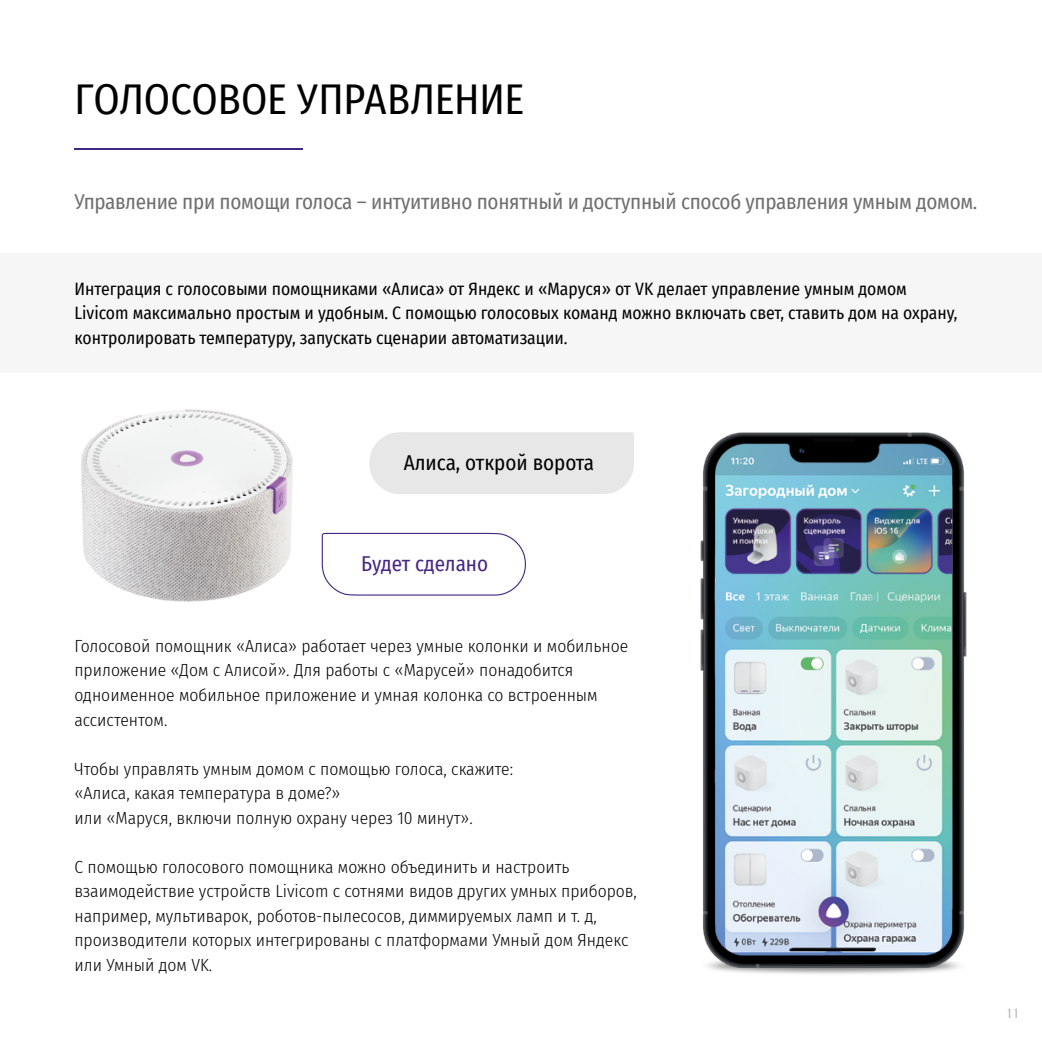
<style>
.page{position:relative;width:1042px;height:1042px;background:#fff}
.page>*{position:absolute;margin:0;border:0;box-sizing:border-box;transform-origin:0 0}
.t1{font:42px "Fira Sans Condensed";letter-spacing:-.005em;color:#000}
.t2{font:21px "Fira Sans Condensed";letter-spacing:-.015em;color:#706f6f}
.t3{font:21px "Fira Sans Condensed";color:#000}
.t4{font:21px "Fira Sans Condensed";color:#462683}
.t5{font:300 17.5px/24.5px "Fira Sans Condensed";color:#000}
.t6{font:17.5px/24.5px "Fira Sans Condensed";color:#000}
.t7{font:14px "Barnaul Grotesk";color:#b3b2b2}
</style>
<div class="page">
<div style="left:0;top:254px;width:1042px;height:119px;background:#f6f6f6"></div>
<hr style="left:74px;top:148px;width:229px;height:2px;background:#462683">
<img style="left:708px;top:967px;width:250px;height:7px">
<img style="left:700px;top:433px;width:267px;height:534px">
<img style="left:81px;top:409px;width:212px;height:193px">
<div style="left:369px;top:432px;width:265px;height:62px;background:#e8e7e8"></div>
<svg style="left:322px;top:533px;width:204px;height:62px"></svg>
<h1 class="t1" style="left:75px;top:67px;width:451px">ГОЛОСОВОЕ УПРАВЛЕНИЕ</h1>
<p class="t2" style="left:74px;top:185px;width:904px">Управление при помощи голоса – интуитивно понятный и доступный способ управления умным домом.</p>
<p class="t6" style="left:74px;top:276px;width:884px">Интеграция с голосовыми помощниками «Алиса» от Яндекс и «Маруся» от VK делает управление умным домом<br>Livicom максимально простым и удобным. С помощью голосовых команд можно включать свет, ставить дом на охрану, контролировать температуру, запускать сценарии автоматизации.</p>
<p class="t3" style="left:404px;top:447px;width:192px">Алиса, открой ворота</p>
<p class="t4" style="left:361px;top:547px;width:128px">Будет сделано</p>
<p class="t5" style="left:74px;top:633px;width:555px">Голосовой помощник «Алиса» работает через умные колонки и мобильное приложение «Дом с Алисой». Для работы с «Марусей» понадобится одноименное мобильное приложение и умная колонка со встроенным ассистентом.</p>
<p class="t5" style="left:74px;top:756px;width:440px">Чтобы управлять умным домом с помощью голоса, скажите: «Алиса, какая температура в доме?»<br>или «Маруся, включи полную охрану через 10 минут».</p>
<p class="t5" style="left:74px;top:854px;width:564px">С помощью голосового помощника можно объединить и настроить взаимодействие устройств Livicom с сотнями видов других умных приборов, например, мультиварок, роботов-пылесосов, диммируемых ламп и т. д, производители которых интегрированы с платформами Умный дом Яндекс или Умный дом VK.</p>
<p class="t7" style="left:1006px;top:1005px;width:15px">11</p>
</div>
